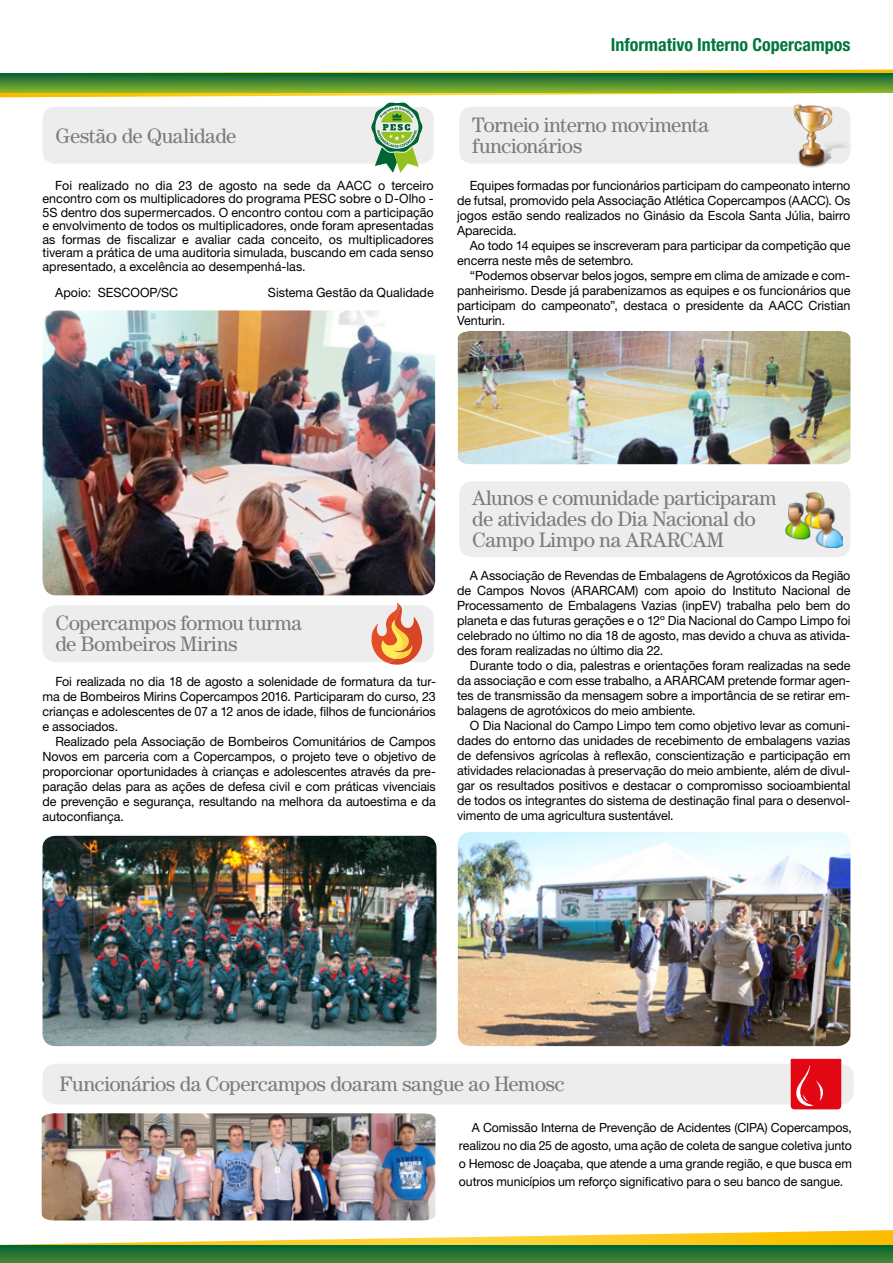
<style>
.page{position:relative;width:893px;height:1263px;background:#fff}
.page>*{position:absolute;margin:0;border:0;box-sizing:border-box;transform-origin:0 0}
.t1{font:21px/21px "Century Std";letter-spacing:-.015em;color:#7c7b7b}
.t2{font:700 condensed 18px "Helvetica Neue LT Std";color:#00773a}
.t3{font:12.75px/15px "Helvetica Neue LT Std";letter-spacing:-.01em;color:#000;text-align:justify}
.t4{font:12.6px/18px "Helvetica Neue LT Std";letter-spacing:-.01em;color:#000;text-align:justify}
</style>
<div class="page">
<div style="left:43px;top:1064px;width:811px;height:40px;background:#ededed;border-radius:13px"></div>
<div style="left:43px;top:605px;width:391px;height:57px;background:#ededed;border-radius:13px"></div>
<div style="left:459px;top:481px;width:391px;height:76px;background:#ededed;border-radius:13px"></div>
<img style="left:43px;top:836px;width:393px;height:210px">
<img style="left:43px;top:310px;width:392px;height:285px">
<img style="left:458px;top:331px;width:392px;height:133px">
<img style="left:458px;top:832px;width:392px;height:214px">
<img style="left:42px;top:1113px;width:393px;height:107px">
<img style="left:786px;top:492px;width:56px;height:56px">
<svg style="left:0;top:70px;width:893px;height:103px"></svg>
<svg style="left:0;top:1230px;width:893px;height:15px"></svg>
<svg style="left:0;top:1245px;width:893px;height:18px;background:#247533"></svg>
<svg style="left:791px;top:1059px;width:50px;height:50px;background:#e41723"></svg>
<svg style="left:372px;top:603px;width:50px;height:62px"></svg>
<h2 class="t2" style="left:611px;top:34px;width:241px">Informativo Interno Copercampos</h2>
<h1 class="t1" style="left:55px;top:125px;width:182px">Gestão de Qualidade</h1>
<p class="t3" style="left:43px;top:178px;width:393px;line-height:13.5px;text-indent:13px">Foi realizado no dia 23 de agosto na sede da AACC o terceiro encontro com os multiplicadores do programa PESC sobre o D-Olho - 5S dentro dos supermercados. O encontro contou com a participação e envolvimento de todos os multiplicadores, onde foram apresentadas as formas de fiscalizar e avaliar cada conceito, os multiplicadores tiveram a prática de uma auditoria simulada, buscando em cada senso apresentado, a excelência ao desempenhá-las.</p>
<p class="t3" style="left:55px;top:285px;width:124px">Apoio: SESCOOP/SC</p>
<p class="t3" style="left:268px;top:285px;width:167px">Sistema Gestão da Qualidade</p>
<h1 class="t1" style="left:472px;top:114px;width:238px">Torneio interno movimenta funcionários</h1>
<p class="t3" style="left:457px;top:178px;width:395px;text-indent:13px">Equipes formadas por funcionários participam do campeonato interno de futsal, promovido pela Associação Atlética Copercampos (AACC). Os jogos estão sendo realizados no Ginásio da Escola Santa Júlia, bairro Aparecida.</p>
<p class="t3" style="left:457px;top:238px;width:395px;text-indent:13px">Ao todo 14 equipes se inscreveram para participar da competição que encerra neste mês de setembro.</p>
<p class="t3" style="left:457px;top:268px;width:395px;text-indent:13px">“Podemos observar belos jogos, sempre em clima de amizade e com&shy;panheirismo. Desde já parabenizamos as equipes e os funcionários que participam do campeonato”, destaca o presidente da AACC Cristian Venturin.</p>
<h1 class="t1" style="left:55px;top:612px;width:248px">Copercampos formou turma de Bombeiros Mirins</h1>
<p class="t3" style="left:43px;top:673px;width:395px;text-indent:13px">Foi realizada no dia 18 de agosto a solenidade de formatura da tur&shy;ma de Bombeiros Mirins Copercampos 2016. Participaram do curso, 23 crianças e adolescentes de 07 a 12 anos de idade, filhos de funcionários e associados.</p>
<p class="t3" style="left:43px;top:733px;width:395px;text-indent:13px">Realizado pela Associação de Bombeiros Comunitários de Campos Novos em parceria com a Copercampos, o projeto teve o objetivo de proporcionar oportunidades à crianças e adolescentes através da pre&shy;paração delas para as ações de defesa civil e com práticas vivenciais de prevenção e segurança, resultando na melhora da autoestima e da autoconfiança.</p>
<h1 class="t1" style="left:472px;top:487px;width:306px">Alunos e comunidade participaram de atividades do Dia Nacional do<br>Campo Limpo na ARARCAM</h1>
<p class="t3" style="left:457px;top:568px;width:395px;text-indent:13px">A Associação de Revendas de Embalagens de Agrotóxicos da Região de Campos Novos (ARARCAM) com apoio do Instituto Nacional de Processamento de Embalagens Vazias (inpEV) trabalha pelo bem do planeta e das futuras gerações e o 12º Dia Nacional do Campo Limpo foi celebrado no último no dia 18 de agosto, mas devido a chuva as ativida&shy;des foram realizadas no último dia 22.</p>
<p class="t3" style="left:457px;top:658px;width:395px;text-indent:13px">Durante todo o dia, palestras e orientações foram realizadas na sede da associação e com esse trabalho, a ARARCAM pretende formar agen&shy;tes de transmissão da mensagem sobre a importância de se retirar em&shy;balagens de agrotóxicos do meio ambiente.</p>
<p class="t3" style="left:457px;top:718px;width:395px;text-indent:13px">O Dia Nacional do Campo Limpo tem como objetivo levar as comuni&shy;dades do entorno das unidades de recebimento de embalagens vazias de defensivos agrícolas à reflexão, conscientização e participação em atividades relacionadas à preservação do meio ambiente, além de divul&shy;gar os resultados positivos e destacar o compromisso socioambiental de todos os integrantes do sistema de destinação final para o desenvol&shy;vimento de uma agricultura sustentável.</p>
<h1 class="t1" style="left:60px;top:1073px;width:507px">Funcionários da Copercampos doaram sangue ao Hemosc</h1>
<p class="t4" style="left:459px;top:1118px;width:394px;text-indent:13px">A Comissão Interna de Prevenção de Acidentes (CIPA) Copercampos, realizou no dia 25 de agosto, uma ação de coleta de sangue coletiva junto o Hemosc de Joaçaba, que atende a uma grande região, e que busca em outros municípios um reforço significativo para o seu banco de sangue.</p>
</div>
